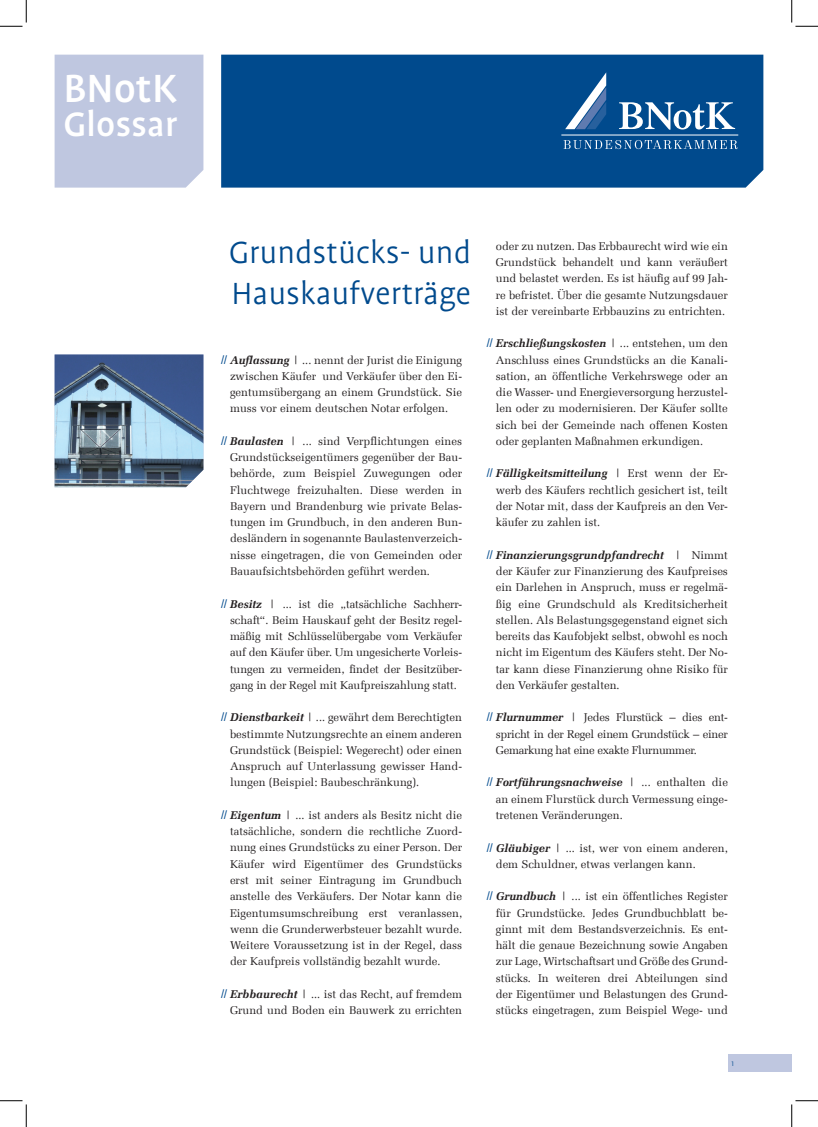
<style>
.page{position:relative;width:818px;height:1127px;background:#fff}
.page>*{position:absolute;margin:0;border:0;box-sizing:border-box;transform-origin:0 0}
.t1{font:500 45px "Profile OT";letter-spacing:.005em;color:#fff}
.t2{font:500 38.75px "Profile OT";letter-spacing:.01em;color:#fff}
.t3{font:300 35px/41.2px "Profile OT";color:#004a8d}
.t4{font:11.25px/16.2px "Melior Com";color:#231f20;text-align:justify}
.t5{font:300 8.75px "Profile OT";color:#004a8d}
.s1{font-family:"Double Slash";font-size:8.75px;color:#004a8d}
.s2{font-weight:700;font-style:italic}
</style>
<div class="page">
<div style="left:55px;top:55px;width:148px;height:132px;background:#bfc7e0"></div>
<div style="left:221px;top:55px;width:542px;height:132px;background:#004a8d"></div>
<div style="left:728px;top:1054px;width:64px;height:18px;background:#bfc7e0"></div>
<svg style="left:565px;top:72px;width:41px;height:57px"></svg>
<hr style="left:561px;top:134px;width:177px;height:1px;background:#fff">
<svg style="left:563px;top:140px;width:175px;height:9px;background:#3a73a6"></svg>
<svg style="left:619px;top:102px;width:116px;height:28px"></svg>
<img style="left:55px;top:354px;width:148px;height:133px">
<svg style="left:0;top:0;width:27px;height:27px"></svg>
<svg style="left:0;top:1100px;width:27px;height:26px"></svg>
<svg style="left:791px;top:0;width:27px;height:27px"></svg>
<svg style="left:791px;top:1100px;width:27px;height:26px"></svg>
<h1 class="t1" style="left:63px;top:64px;width:115px">BNotK</h1>
<h2 class="t2" style="left:63px;top:104px;width:115px">Glossar</h2>
<h3 class="t3" style="left:229px;top:233px;width:244px">Grundstücks- und<br>Hauskaufverträge</h3>
<p class="t4" style="left:230px;top:351px;width:234px;text-indent:-9px"><span class="s1">:</span> <span class="s2">Auflassung</span> | ... nennt der Jurist die Einigung zwischen Käufer und Verkäufer über den Ei&shy;gentumsübergang an einem Grundstück. Sie muss vor einem deutschen Notar erfolgen.</p>
<p class="t4" style="left:230px;top:433px;width:234px;text-indent:-9px"><span class="s1">:</span> <span class="s2">Baulasten</span> | ... sind Verpflichtungen eines Grundstückseigentümers gegenüber der Bau&shy;behörde, zum Beispiel Zuwegungen oder Fluchtwege freizuhalten. Diese werden in Bayern und Brandenburg wie private Belas&shy;tungen im Grundbuch, in den anderen Bun&shy;desländern in sogenannte Baulastenverzeich&shy;nisse eingetragen, die von Gemeinden oder Bauaufsichtsbehörden geführt werden.</p>
<p class="t4" style="left:230px;top:595px;width:234px;text-indent:-9px"><span class="s1">:</span> <span class="s2">Besitz</span> | ... ist die „tatsächliche Sachherr&shy;schaft“. Beim Hauskauf geht der Besitz regel&shy;mäßig mit Schlüsselübergabe vom Verkäufer auf den Käufer über. Um ungesicherte Vorleis&shy;tungen zu vermeiden, findet der Besitzüber&shy;gang in der Regel mit Kaufpreiszahlung statt.</p>
<p class="t4" style="left:230px;top:709px;width:234px;text-indent:-9px"><span class="s1">:</span> <span class="s2">Dienstbarkeit</span> | ... gewährt dem Berechtigten bestimmte Nutzungsrechte an einem anderen Grundstück (Beispiel: Wegerecht) oder einen Anspruch auf Unterlassung gewisser Hand&shy;lungen (Beispiel: Baubeschränkung).</p>
<p class="t4" style="left:230px;top:806px;width:234px;text-indent:-9px"><span class="s1">:</span> <span class="s2">Eigentum</span> | ... ist anders als Besitz nicht die tatsächliche, sondern die rechtliche Zuord&shy;nung eines Grundstücks zu einer Person. Der Käufer wird Eigentümer des Grundstücks erst mit seiner Eintragung im Grundbuch anstelle des Verkäufers. Der Notar kann die Eigentumsumschreibung erst veranlassen, wenn die Grunderwerbsteuer bezahlt wurde.<br>Weitere Voraussetzung ist in der Regel, dass der Kaufpreis vollständig bezahlt wurde.</p>
<p class="t4" style="left:221px;top:985px;width:242px;text-align:right"><span class="s1">:</span> <span class="s2">Erbbaurecht</span> | ... ist das Recht, auf fremdem<br>Grund und Boden ein Bauwerk zu errichten</p>
<p class="t4" style="left:496px;top:238px;width:234px">oder zu nutzen. Das Erbbaurecht wird wie ein Grundstück behandelt und kann veräußert und belastet werden. Es ist häufig auf 99 Jah&shy;re befristet. Über die gesamte Nutzungsdauer ist der vereinbarte Erbbauzins zu entrichten.</p>
<p class="t4" style="left:496px;top:335px;width:234px;text-indent:-9px"><span class="s1">:</span> <span class="s2">Erschließungskosten</span> | ... entstehen, um den Anschluss eines Grundstücks an die Kanali&shy;sation, an öffentliche Verkehrswege oder an die Wasser- und Energieversorgung herzustel&shy;len oder zu modernisieren. Der Käufer sollte sich bei der Gemeinde nach offenen Kosten oder geplanten Maßnahmen erkundigen.</p>
<p class="t4" style="left:496px;top:465px;width:234px;text-indent:-9px"><span class="s1">:</span> <span class="s2">Fälligkeitsmitteilung</span> | Erst wenn der Er&shy;werb des Käufers rechtlich gesichert ist, teilt der Notar mit, dass der Kaufpreis an den Ver&shy;käufer zu zahlen ist.</p>
<p class="t4" style="left:496px;top:546px;width:234px;text-indent:-9px"><span class="s1">:</span> <span class="s2">Finanzierungsgrundpfandrecht</span> | Nimmt der Käufer zur Finanzierung des Kaufpreises ein Darlehen in Anspruch, muss er regelmä&shy;ßig eine Grundschuld als Kreditsicherheit stellen. Als Belastungsgegenstand eignet sich bereits das Kaufobjekt selbst, obwohl es noch nicht im Eigentum des Käufers steht. Der No&shy;tar kann diese Finanzierung ohne Risiko für den Verkäufer gestalten.</p>
<p class="t4" style="left:496px;top:709px;width:234px;text-indent:-9px"><span class="s1">:</span> <span class="s2">Flurnummer</span> | Jedes Flurstück – dies ent&shy;spricht in der Regel einem Grundstück – einer Gemarkung hat eine exakte Flurnummer.</p>
<p class="t4" style="left:496px;top:774px;width:234px;text-indent:-9px"><span class="s1">:</span> <span class="s2">Fortführungsnachweise</span> | ... enthalten die an einem Flurstück durch Vermessung einge&shy;tretenen Veränderungen.</p>
<p class="t4" style="left:496px;top:839px;width:234px;text-indent:-9px"><span class="s1">:</span> <span class="s2">Gläubiger</span> | ... ist, wer von einem anderen, dem Schuldner, etwas verlangen kann.</p>
<p class="t4" style="left:496px;top:888px;width:234px;text-indent:-9px"><span class="s1">:</span> <span class="s2">Grundbuch</span> | ... ist ein öffentliches Register für Grundstücke. Jedes Grundbuchblatt be&shy;ginnt mit dem Bestandsverzeichnis. Es ent&shy;hält die genaue Bezeichnung sowie Angaben zur Lage, Wirtschaftsart und Größe des Grund&shy;stücks. In weiteren drei Abteilungen sind der Eigentümer und Belastungen des Grund&shy;stücks eingetragen, zum Beispiel Wege- und</p>
<p class="t5" style="left:731px;top:1058px;width:4px">1</p>
</div>
